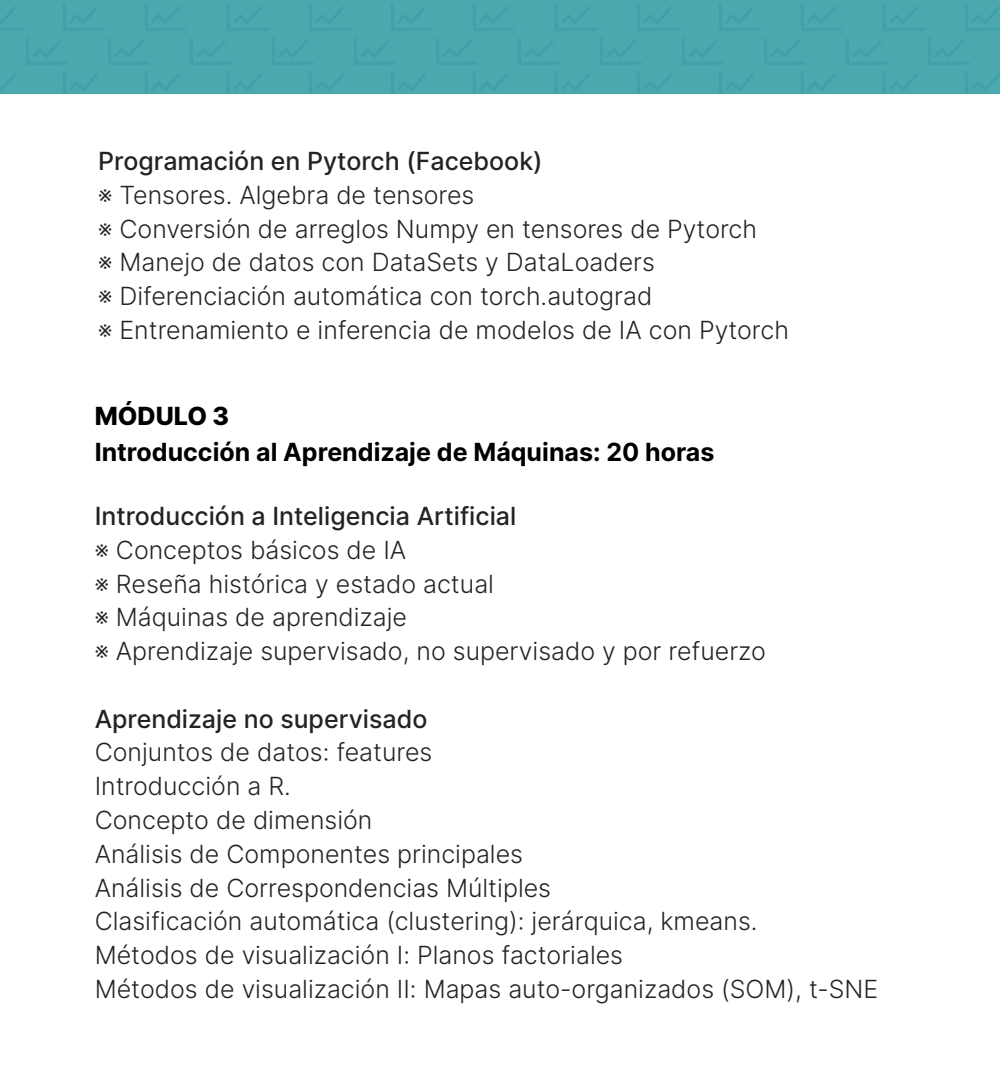
<style>
.page{position:relative;width:1000px;height:1082px;background:#fff}
.page>*{position:absolute;margin:0;border:0;box-sizing:border-box;transform-origin:0 0}
.t1{font:300 25px/33.8px "Inter";color:#232323}
.t2{font:500 25px "Inter";color:#232323}
.t3{font:700 25px "Inter";color:#000}
.t4{font:800 25px "Inter";color:#000}
</style>
<div class="page">
<div style="left:0;top:0;width:1000px;height:93px;background:#4ca8af"></div>
<p class="t2" style="left:98px;top:143px;width:446px">Programación en Pytorch (Facebook)</p>
<p class="t1" style="left:98px;top:177px;width:692px">※ Tensores. Algebra de tensores<br>※ Conversión de arreglos Numpy en tensores de Pytorch<br>※ Manejo de datos con DataSets y DataLoaders<br>※ Diferenciación automática con torch.autograd<br>※ Entrenamiento e inferencia de modelos de IA con Pytorch</p>
<p class="t4" style="left:95px;top:397px;width:136px">MÓDULO 3</p>
<p class="t3" style="left:95px;top:434px;width:621px">Introducción al Aprendizaje de Máquinas: 20 horas</p>
<p class="t2" style="left:95px;top:497px;width:423px">Introducción a Inteligencia Artificial</p>
<p class="t1" style="left:95px;top:532px;width:673px">※ Conceptos básicos de IA<br>※ Reseña histórica y estado actual<br>※ Máquinas de aprendizaje<br>※ Aprendizaje supervisado, no supervisado y por refuerzo</p>
<p class="t2" style="left:95px;top:700px;width:334px">Aprendizaje no supervisado</p>
<p class="t1" style="left:95px;top:735px;width:785px">Conjuntos de datos: features<br>Introducción a R.<br>Concepto de dimensión<br>Análisis de Componentes principales<br>Análisis de Correspondencias Múltiples<br>Clasificación automática (clustering): jerárquica, kmeans.<br>Métodos de visualización I: Planos factoriales<br>Métodos de visualización II: Mapas auto-organizados (SOM), t-SNE</p>
</div>
